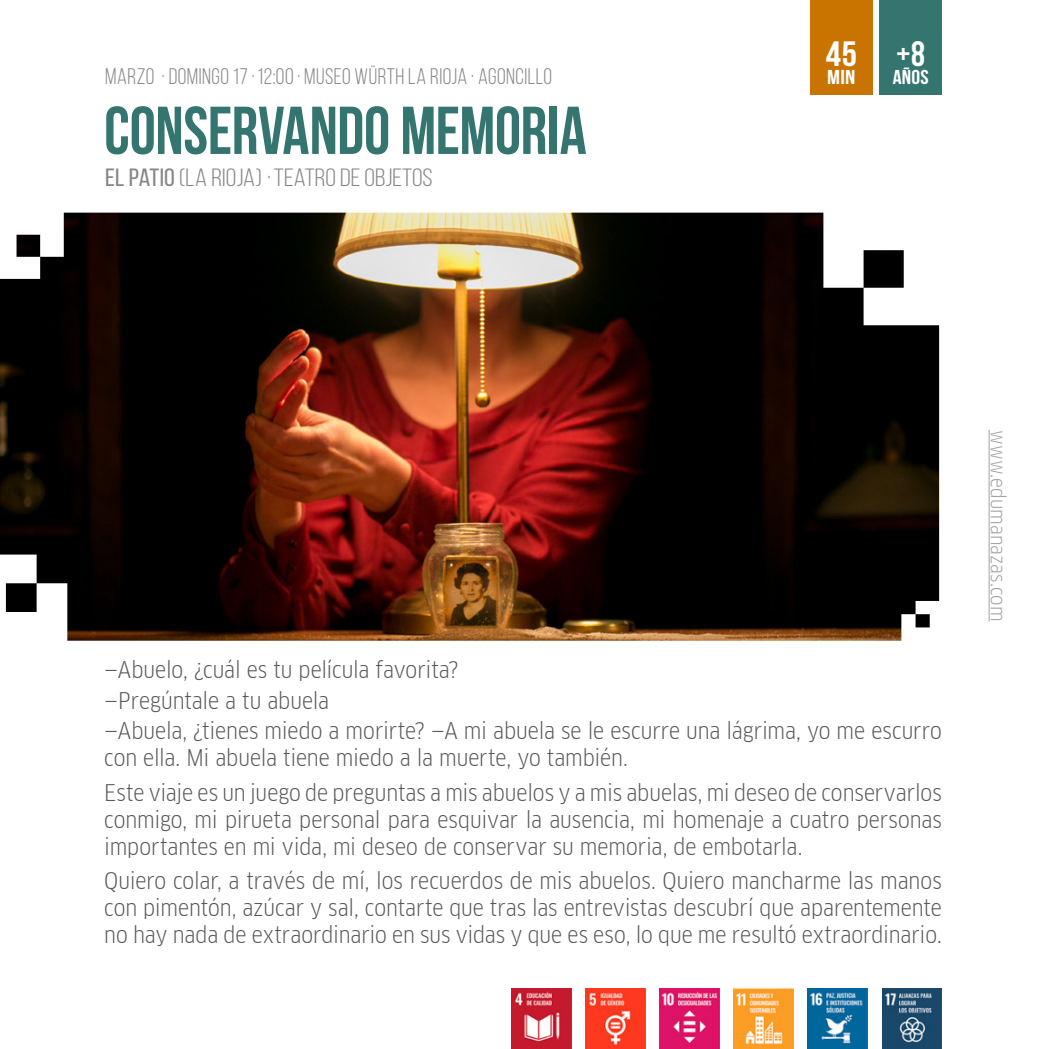
<style>
.page{position:relative;width:1049px;height:1049px;background:#fff}
.page>*{position:absolute;margin:0;border:0;box-sizing:border-box;transform-origin:0 0}
.t1{font:700 67.5px "Bebas Neue";letter-spacing:-.005em;color:#357570}
.t2{font:700 35px "Bebas Neue";color:#fff;scale:1.1 1}
.t3{font:25px "Bebas Neue";color:#878787;scale:1.1 1}
.t4{font:22.5px/27px "Clan Offc Pro Narr";letter-spacing:-.005em;color:#575756;scale:.95 1}
.t5{font:22.5px "Bebas Neue";letter-spacing:.02em;color:#878787}
.t6{font:20px "Clan Offc Pro Narr";color:#a1a1a1;scale:.95 1}
.t7{font:700 20px "Bebas Neue";letter-spacing:.01em;color:#fff;scale:1.1 1}
.t8{font:700 20px "Bebas Neue";letter-spacing:.01em;color:#fff;scale:1.2 1}
.s1{font-style:inherit}
</style>
<div class="page">
<div style="left:879px;top:0;width:63px;height:94px;background:#357570"></div>
<div style="left:810px;top:0;width:63px;height:94px;background:#c97300"></div>
<img style="left:0;top:213px;width:939px;height:428px">
<hr style="left:989px;top:430px;width:1px;height:191px;background:#a1a1a1">
<img style="left:734px;top:989px;width:59px;height:60px">
<img style="left:808px;top:989px;width:60px;height:60px">
<img style="left:882px;top:989px;width:60px;height:60px">
<img style="left:511px;top:989px;width:60px;height:60px">
<img style="left:659px;top:989px;width:60px;height:60px">
<img style="left:585px;top:989px;width:60px;height:60px">
<p class="t5" style="left:105px;top:64px;width:448px">MARZO · DOMINGO 17 · 12:00 · MUSEO WÜRTH LA RIOJA · AGONCILLO</p>
<h1 class="t1" style="left:104px;top:94px;width:484px">CONSERVANDO MEMORIA</h1>
<p class="t3" style="left:105px;top:164px;width:299px"><span class="s1">El Patio</span> (LA RIOJA) · TEATRO DE OBJETOS</p>
<h2 class="t2" style="left:826px;top:35px;width:92px">45 +8</h2>
<p class="t8" style="left:827px;top:66px;width:25px">MIN</p>
<p class="t7" style="left:893px;top:66px;width:34px">AÑOS</p>
<p class="t4" style="left:104px;top:655px;width:883px;line-height:30.5px">—Abuelo, ¿cuál es tu película favorita?<br>—Pregúntale a tu abuela<br>—Abuela, ¿tienes miedo a morirte? —A mi abuela se le escurre una lágrima, yo me escurro</p>
<p class="t4" style="left:104px;top:741px;width:883px;line-height:34px">con ella. Mi abuela tiene miedo a la muerte, yo también.<br>Este viaje es un juego de preguntas a mis abuelos y a mis abuelas, mi deseo de conservarlos</p>
<p class="t4" style="left:104px;top:806px;width:883px">conmigo, mi pirueta personal para esquivar la ausencia, mi homenaje a cuatro personas importantes en mi vida, mi deseo de conservar su memoria, de embotarla.</p>
<p class="t4" style="left:104px;top:867px;width:883px;text-align:justify">Quiero colar, a través de mí, los recuerdos de mis abuelos. Quiero mancharme las manos con pimentón, azúcar y sal, contarte que tras las entrevistas descubrí que aparentemente no hay nada de extraordinario en sus vidas y que es eso, lo que me resultó extraordinario.</p>
<p class="t6" style="left:1009px;top:430px;width:203px;rotate:90deg">www.edumanazas.com</p>
</div>
